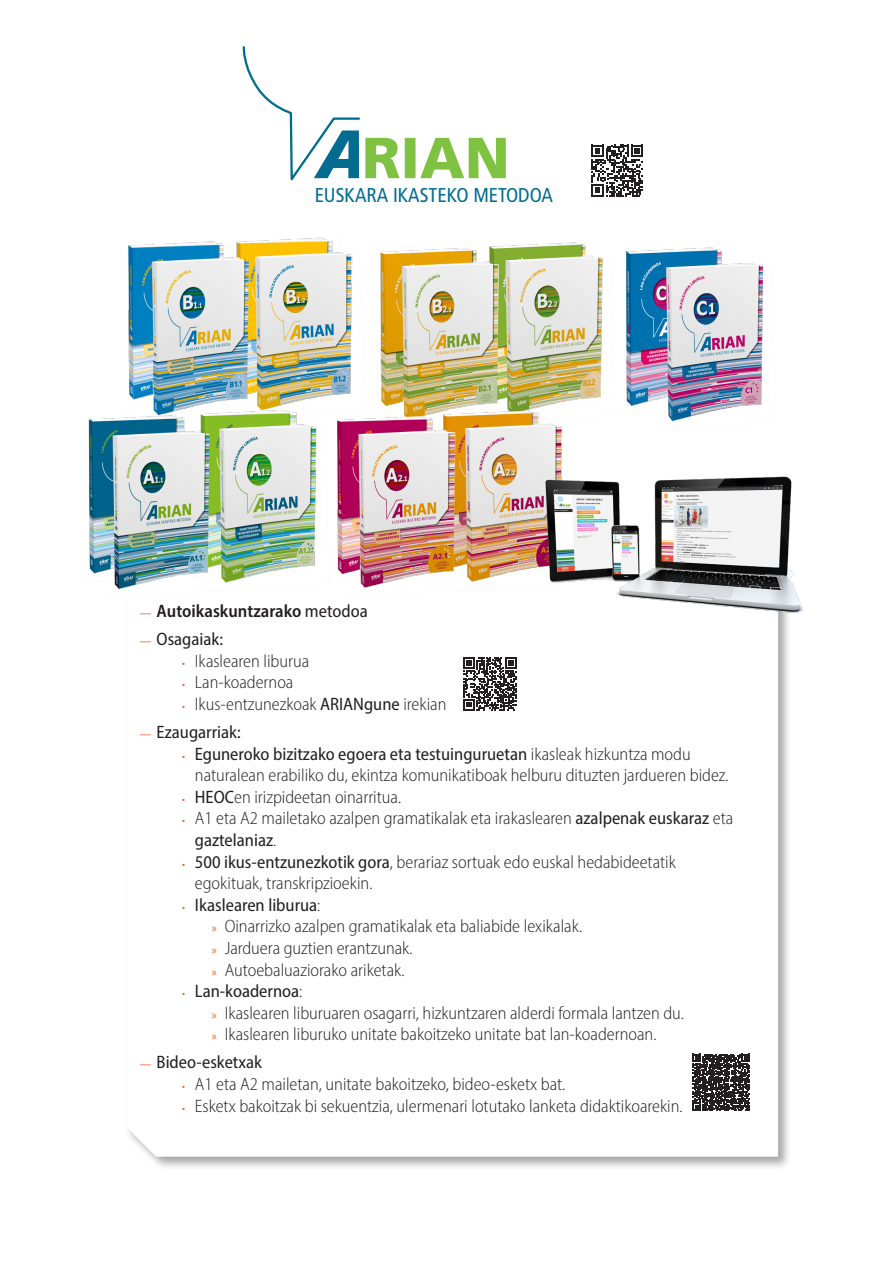
<style>
.page{position:relative;width:893px;height:1263px;background:#fff}
.page>*{position:absolute;margin:0;border:0;box-sizing:border-box;transform-origin:0 0}
.t1{font:condensed 19.95px "Frutiger";color:#016c90}
.t2{font:300 semi-condensed 18px/21.6px "Myriad Pro";color:#231f20}
.t3{font:semi-condensed 18px "Myriad Pro";color:#231f20}
.t4{font:600 semi-condensed 18px "Myriad Pro";color:#231f20}
.s1{font-weight:400;font-stretch:condensed;font-size:12px;color:#f15422}
.s2{font-weight:400}
.s3{font-stretch:condensed;font-size:12px;color:#f15422}
.s4{font-size:12px;color:#f15422}
.s5{font-weight:300;font-size:12px;color:#f15422}
.s6{font-weight:300}
.s7{font-weight:400;font-stretch:normal;font-size:12px;color:#f15422}
</style>
<div class="page">
<div style="left:124px;top:534px;width:668px;height:637px;background:#231f20;opacity:.4"></div>
<svg style="left:126px;top:641px;width:652px;height:516px"></svg>
<img style="left:88px;top:237px;width:716px;height:404px">
<div style="left:688px;top:1049px;width:66px;height:66px;background:#fff"></div>
<svg style="left:693px;top:1054px;width:57px;height:57px"></svg>
<svg style="left:591px;top:145px;width:52px;height:51px"></svg>
<div style="left:457px;top:651px;width:66px;height:66px;background:#fff"></div>
<svg style="left:463px;top:657px;width:54px;height:53px"></svg>
<svg style="left:242px;top:46px;width:264px;height:135px"></svg>
<p class="t1" style="left:315px;top:184px;width:240px">EUSKARA IKASTEKO METODOA</p>
<p class="t4" style="left:140px;top:600px;width:230px"><span class="s1">—</span> Autoikaskuntzarako <span class="s2">metodoa</span></p>
<p class="t3" style="left:140px;top:628px;width:85px"><span class="s3">—</span> Osagaiak:</p>
<p class="t2" style="left:182px;top:650px;width:129px"><span class="s4">•</span> Ikaslearen liburua</p>
<p class="t2" style="left:182px;top:671px;width:113px"><span class="s4">•</span> Lan-koadernoa</p>
<p class="t2" style="left:182px;top:693px;width:266px"><span class="s4">•</span> Ikus-entzunezkoak <span class="s2">ARIANgune</span> irekian</p>
<p class="t3" style="left:140px;top:721px;width:103px"><span class="s3">—</span> Ezaugarriak:</p>
<p class="t2" style="left:195px;top:743px;width:535px;text-indent:-13px"><span class="s4">•</span> <span class="s2">Eguneroko bizitzako egoera eta testuinguruetan</span> ikasleak hizkuntza modu naturalean erabiliko du, ekintza komunikatiboak helburu dituzten jardueren bidez.</p>
<p class="t2" style="left:182px;top:786px;width:221px"><span class="s4">•</span> <span class="s2">HEOC</span>en irizpideetan oinarritua.</p>
<p class="t2" style="left:195px;top:807px;width:540px;text-indent:-13px"><span class="s4">•</span> A1 eta A2 mailetako azalpen gramatikalak eta irakaslearen <span class="s2">azalpenak euskaraz</span> eta <span class="s2">gaztelaniaz</span>.</p>
<p class="t2" style="left:195px;top:851px;width:482px;text-indent:-13px"><span class="s4">•</span> <span class="s2">500 ikus-entzunezkotik gora</span>, berariaz sortuak edo euskal hedabideetatik egokituak, transkripzioekin.</p>
<p class="t3" style="left:182px;top:894px;width:140px"><span class="s5">•</span> Ikaslearen liburua<span class="s6">:</span></p>
<p class="t2" style="left:212px;top:915px;width:372px"><span class="s7">»</span> Oinarrizko azalpen gramatikalak eta baliabide lexikalak.</p>
<p class="t2" style="left:212px;top:937px;width:202px"><span class="s7">»</span> Jarduera guztien erantzunak.</p>
<p class="t2" style="left:212px;top:959px;width:194px"><span class="s7">»</span> Autoebaluaziorako ariketak.</p>
<p class="t3" style="left:182px;top:980px;width:122px"><span class="s5">•</span> Lan-koadernoa<span class="s6">:</span></p>
<p class="t2" style="left:212px;top:1002px;width:473px"><span class="s7">»</span> Ikaslearen liburuaren osagarri, hizkuntzaren alderdi formala lantzen du.</p>
<p class="t2" style="left:212px;top:1023px;width:446px"><span class="s7">»</span> Ikaslearen liburuko unitate bakoitzeko unitate bat lan-koadernoan.</p>
<p class="t3" style="left:140px;top:1051px;width:124px"><span class="s3">—</span> Bideo-esketxak</p>
<p class="t2" style="left:182px;top:1073px;width:385px"><span class="s4">•</span> A1 eta A2 mailetan, unitate bakoitzeko, bideo-esketx bat.</p>
<p class="t2" style="left:182px;top:1095px;width:502px"><span class="s4">•</span> Esketx bakoitzak bi sekuentzia, ulermenari lotutako lanketa didaktikoarekin.</p>
</div>
